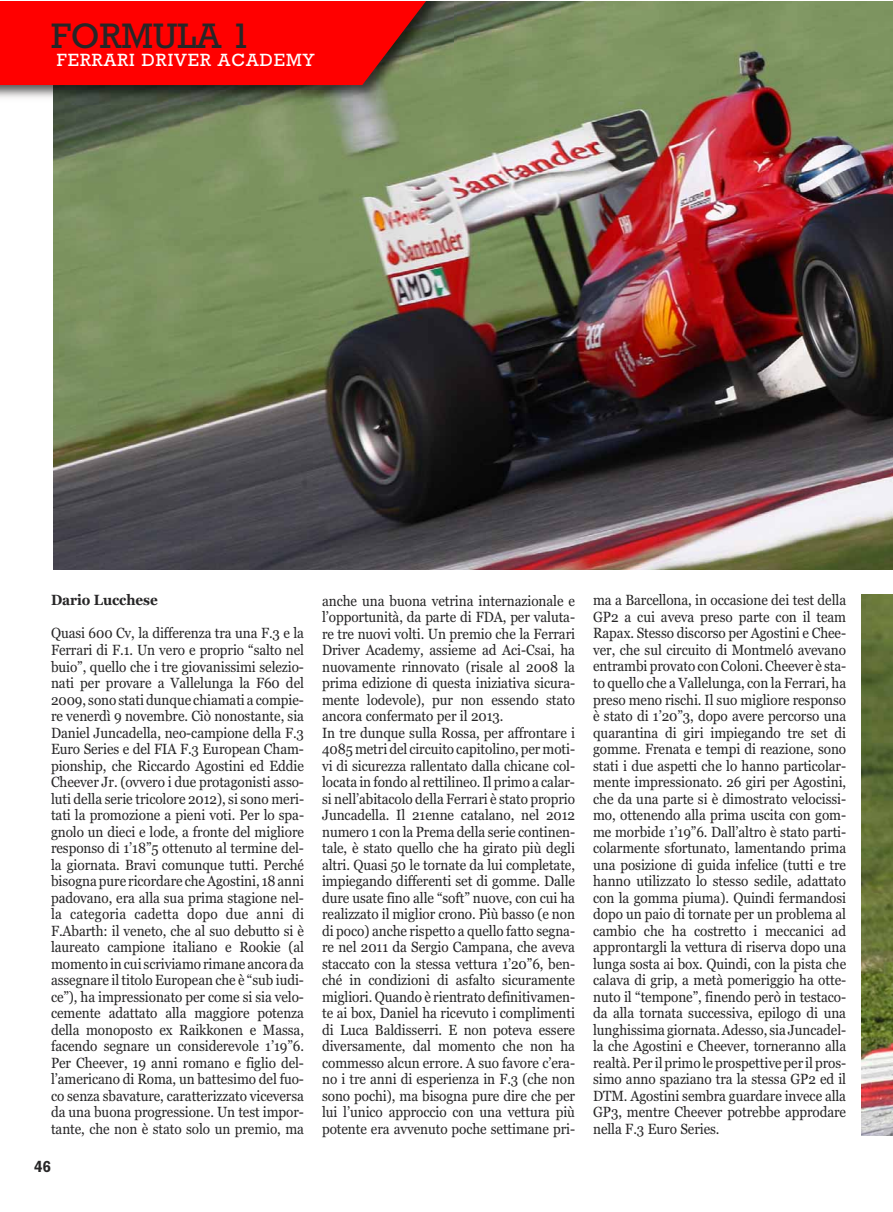
<style>
.page{position:relative;width:893px;height:1212px;background:#fff}
.page>*{position:absolute;margin:0;border:0;box-sizing:border-box;transform-origin:0 0}
.t1{font:36px "Rockwell Std";color:#272627}
.t2{font:18px "Rockwell Std";letter-spacing:.055em;color:#fff}
.t3{font:16.5px "ITC Franklin Gothic Std Dm Cd";color:#272627}
.t4{font:14.7px/16.5px "Georgia";letter-spacing:-.005em;color:#272627;text-align:justify;scale:.92 1}
.t5{font:700 14.7px "Georgia";letter-spacing:-.005em;color:#272627;scale:.92 1}
</style>
<div class="page">
<img style="left:54px;top:1px;width:838px;height:569px">
<img style="left:0;top:1px;width:453px;height:104px">
<svg style="left:0;top:1px;width:434px;height:84px;background:#ef0906"></svg>
<img style="left:861px;top:594px;width:31px;height:541px">
<h1 class="t1" style="left:51px;top:15px;width:201px">FORMULA 1</h1>
<p class="t2" style="left:57px;top:50px;width:259px">FERRARI DRIVER ACADEMY</p>
<p class="t5" style="left:51px;top:591px;width:117px">Dario Lucchese</p>
<p class="t4" style="left:51px;top:625px;width:277px">Quasi 600 Cv, la differenza tra una F.3 e la Ferrari di F.1. Un vero e proprio “salto nel buio”, quello che i tre giovanissimi selezio&shy;nati per provare a Vallelunga la F60 del 2009, sono stati dunque chiamati a compie&shy;re venerdì 9 novembre. Ciò nonostante, sia Daniel Juncadella, neo-campione della F.3<br>Euro Series e del FIA F.3 European Cham&shy;pionship, che Riccardo Agostini ed Eddie Cheever Jr. (ovvero i due protagonisti asso&shy;luti della serie tricolore 2012), si sono meri&shy;tati la promozione a pieni voti. Per lo spa&shy;gnolo un dieci e lode, a fronte del migliore responso di 1’18”5 ottenuto al termine del&shy;la giornata. Bravi comunque tutti. Perché bisogna pure ricordare che Agostini, 18 anni padovano, era alla sua prima stagione nel&shy;la categoria cadetta dopo due anni di F.Abarth: il veneto, che al suo debutto si è laureato campione italiano e Rookie (al momento in cui scriviamo rimane ancora da assegnare il titolo European che è “sub iudi&shy;ce”), ha impressionato per come si sia velo&shy;cemente adattato alla maggiore potenza della monoposto ex Raikkonen e Massa, facendo segnare un considerevole 1’19”6.<br>Per Cheever, 19 anni romano e figlio del&shy;l’americano di Roma, un battesimo del fuo&shy;co senza sbavature, caratterizzato viceversa da una buona progressione. Un test impor&shy;tante, che non è stato solo un premio, ma</p>
<p class="t3" style="left:34px;top:1157px;width:18px">46</p>
<p class="t4" style="left:322px;top:592px;width:277px;text-align:left">anche una buona vetrina internazionale e l’opportunità, da parte di FDA, per valuta&shy;re tre nuovi volti. Un premio che la Ferrari Driver Academy, assieme ad Aci-Csai, ha nuovamente rinnovato (risale al 2008 la prima edizione di questa iniziativa sicura&shy;mente lodevole), pur non essendo stato ancora confermato per il 2013.<br>In tre dunque sulla Rossa, per affrontare i 4085 metri del circuito capitolino, per moti&shy;vi di sicurezza rallentato dalla chicane col&shy;locata in fondo al rettilineo. Il primo a calar&shy;si nell’abitacolo della Ferrari è stato proprio Juncadella. Il 21enne catalano, nel 2012 numero 1 con la Prema della serie continen&shy;tale, è stato quello che ha girato più degli altri. Quasi 50 le tornate da lui completate, impiegando differenti set di gomme. Dalle dure usate fino alle “soft” nuove, con cui ha realizzato il miglior crono. Più basso (e non di poco) anche rispetto a quello fatto segna&shy;re nel 2011 da Sergio Campana, che aveva staccato con la stessa vettura 1’20”6, ben&shy;ché in condizioni di asfalto sicuramente migliori. Quando è rientrato definitivamen&shy;te ai box, Daniel ha ricevuto i complimenti di Luca Baldisserri. E non poteva essere diversamente, dal momento che non ha commesso alcun errore. A suo favore c’era&shy;no i tre anni di esperienza in F.3 (che non sono pochi), ma bisogna pure dire che per lui l’unico approccio con una vettura più potente era avvenuto poche settimane pri-</p>
<p class="t4" style="left:593px;top:592px;width:277px">ma a Barcellona, in occasione dei test della GP2 a cui aveva preso parte con il team Rapax. Stesso discorso per Agostini e Chee&shy;ver, che sul circuito di Montmeló avevano entrambi provato con Coloni. Cheever è sta&shy;to quello che a Vallelunga, con la Ferrari, ha preso meno rischi. Il suo migliore responso è stato di 1’20”3, dopo avere percorso una quarantina di giri impiegando tre set di gomme. Frenata e tempi di reazione, sono stati i due aspetti che lo hanno particolar&shy;mente impressionato. 26 giri per Agostini, che da una parte si è dimostrato velocissi&shy;mo, ottenendo alla prima uscita con gom&shy;me morbide 1’19”6. Dall’altro è stato parti&shy;colarmente sfortunato, lamentando prima una posizione di guida infelice (tutti e tre hanno utilizzato lo stesso sedile, adattato con la gomma piuma). Quindi fermandosi dopo un paio di tornate per un problema al cambio che ha costretto i meccanici ad approntargli la vettura di riserva dopo una lunga sosta ai box. Quindi, con la pista che calava di grip, a metà pomeriggio ha otte&shy;nuto il “tempone”, finendo però in testaco&shy;da alla tornata successiva, epilogo di una lunghissima giornata. Adesso, sia Juncadel&shy;la che Agostini e Cheever, torneranno alla realtà. Per il primo le prospettive per il pros&shy;simo anno spaziano tra la stessa GP2 ed il DTM. Agostini sembra guardare invece alla GP3, mentre Cheever potrebbe approdare nella F.3 Euro Series.</p>
</div>
